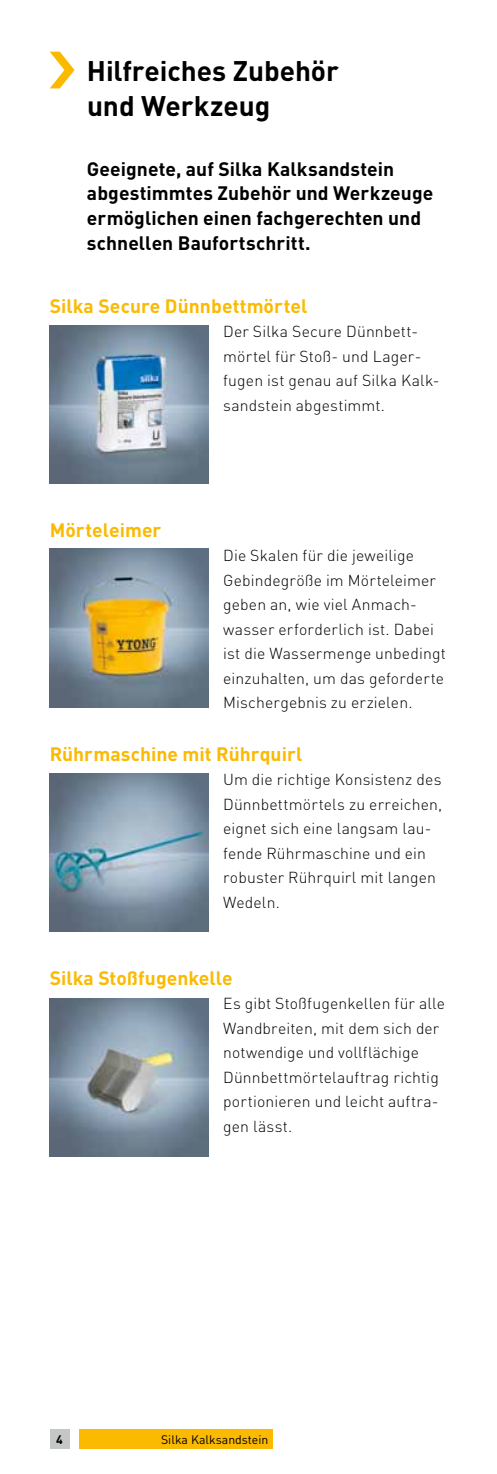
<style>
.page{position:relative;width:497px;height:1474px;background:#fff}
.page>*{position:absolute;margin:0;border:0;box-sizing:border-box;transform-origin:0 0}
.t1{font:700 28px/35px "DIN";letter-spacing:-.005em;color:#000}
.t2{font:700 19.25px/24.5px "DIN";letter-spacing:.005em;color:#000}
.t3{font:700 19.25px "DIN";letter-spacing:.005em;color:#fbba00}
.t4{font:300 15.75px/24.5px "DIN";letter-spacing:.01em;color:#000}
.t5{font:12.25px "DIN";color:#000}
.t6{font:700 12.25px "DIN";color:#000}
</style>
<div class="page">
<div style="left:50px;top:1429px;width:19px;height:20px;background:#c5c6c6"></div>
<div style="left:79px;top:1429px;width:194px;height:20px;background:#fbba00"></div>
<svg style="left:50px;top:52px;width:24px;height:36px"></svg>
<img style="left:50px;top:548px;width:158px;height:159px">
<img style="left:50px;top:773px;width:158px;height:158px">
<img style="left:50px;top:998px;width:158px;height:158px">
<img style="left:50px;top:325px;width:158px;height:158px">
<h1 class="t1" style="left:87px;top:53px;width:253px">Hilfreiches Zubehör und Werkzeug</h1>
<p class="t2" style="left:87px;top:156px;width:347px">Geeignete, auf Silka Kalksandstein abgestimmtes Zubehör und Werkzeuge ermöglichen einen fachgerechten und schnellen Baufortschritt.</p>
<p class="t3" style="left:50px;top:293px;width:259px">Silka Secure Dünnbettmörtel</p>
<p class="t4" style="left:223px;top:319px;width:218px">Der Silka Secure Dünnbett&shy;mörtel für Stoß- und Lager&shy;fugen ist genau auf Silka Kalk&shy;sandstein abgestimmt.</p>
<p class="t3" style="left:50px;top:517px;width:113px">Mörteleimer</p>
<p class="t4" style="left:223px;top:543px;width:224px">Die Skalen für die jeweilige<br>Gebindegröße im Mörteleimer geben an, wie viel Anmach&shy;wasser erforderlich ist. Dabei ist die Wassermenge unbedingt einzuhalten, um das geforderte<br>Mischergebnis zu erzielen.</p>
<p class="t3" style="left:50px;top:741px;width:254px">Rührmaschine mit Rührquirl</p>
<p class="t4" style="left:223px;top:767px;width:220px">Um die richtige Konsistenz des<br>Dünnbettmörtels zu erreichen, eignet sich eine langsam lau&shy;fende Rührmaschine und ein robuster Rührquirl mit langen<br>Wedeln.</p>
<p class="t3" style="left:50px;top:965px;width:184px">Silka Stoßfugenkelle</p>
<p class="t4" style="left:223px;top:991px;width:223px">Es gibt Stoßfugenkellen für alle<br>Wandbreiten, mit dem sich der notwendige und vollflächige<br>Dünnbettmörtelauftrag richtig portionieren und leicht auftra&shy;gen lässt.</p>
<p class="t6" style="left:56px;top:1431px;width:8px">4</p>
<p class="t5" style="left:161px;top:1431px;width:109px">Silka Kalksandstein</p>
</div>
